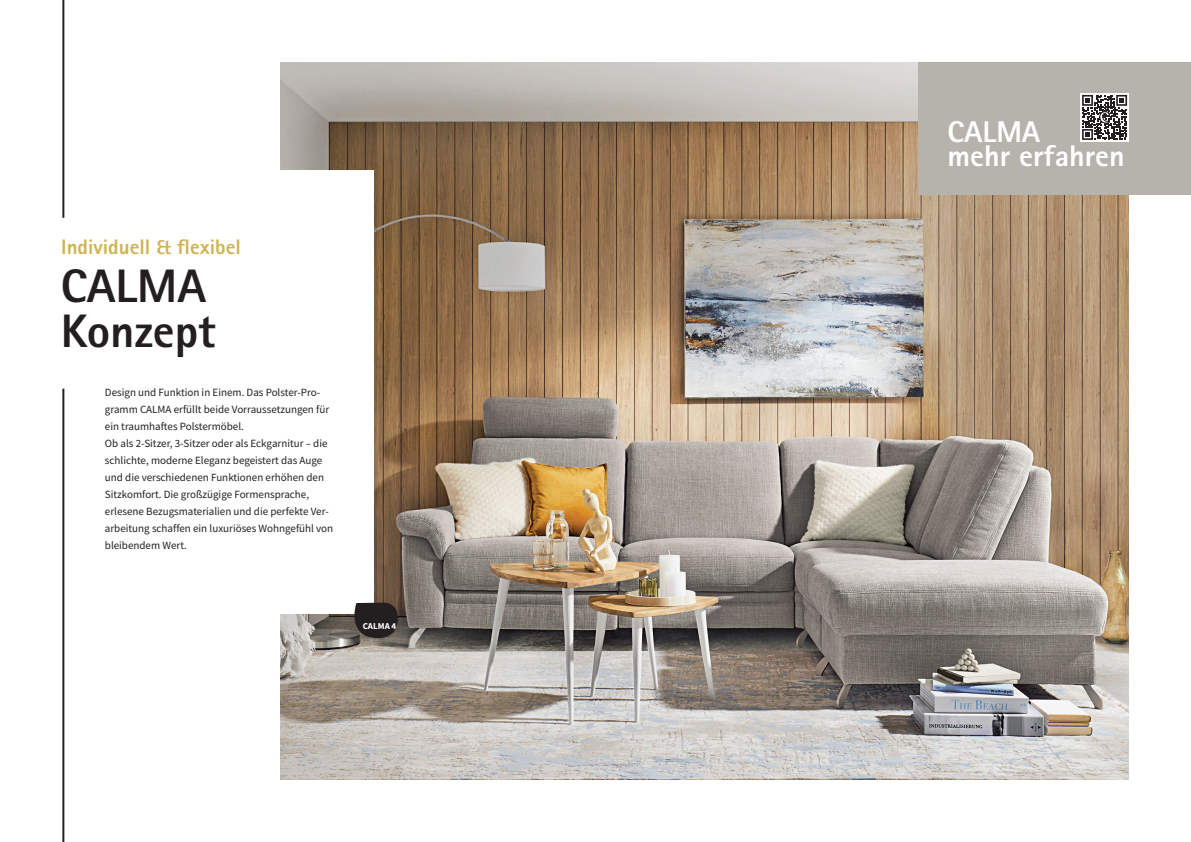
<style>
.page{position:relative;width:1191px;height:842px;background:#fff}
.page>*{position:absolute;margin:0;border:0;box-sizing:border-box;transform-origin:0 0}
.t1{font:800 47px/45.5px "Rotis Sans Serif Pro";color:#231f20}
.t2{font:800 30px/24px "Rotis Sans Serif Pro";color:#fff}
.t3{font:800 21px "Rotis Sans Serif Pro";color:#cfb453}
.t4{font:11px/17px "Mada";color:#231f20}
.t5{font:700 9px "Mada";color:#fff}
</style>
<div class="page">
<img style="left:281px;top:62px;width:847px;height:718px">
<div style="left:62px;top:170px;width:312px;height:443px;background:#fff"></div>
<hr style="left:62px;top:389px;width:2px;height:453px;background:#231f20">
<hr style="left:62px;top:0;width:2px;height:218px;background:#231f20">
<div style="left:918px;top:62px;width:273px;height:133px;background:#b5b3ac"></div>
<svg style="left:1080px;top:93px;width:48px;height:48px"></svg>
<svg style="left:1082px;top:95px;width:45px;height:45px;background:#747172"></svg>
<svg style="left:354px;top:603px;width:44px;height:35px;background:#2e2929"></svg>
<h3 class="t3" style="left:61px;top:234px;width:181px">Individuell &amp; flexibel</h3>
<h1 class="t1" style="left:61px;top:262px;width:156px">CALMA<br>Konzept</h1>
<p class="t4" style="left:105px;top:384px;width:230px">Design und Funktion in Einem. Das Polster-Pro&shy;gramm CALMA erfüllt beide Vorraussetzungen für ein traumhaftes Polstermöbel.<br>Ob als 2-Sitzer, 3-Sitzer oder als Eckgarnitur – die schlichte, moderne Eleganz begeistert das Auge und die verschiedenen Funktionen erhöhen den Sitzkomfort. Die großzügige Formensprache, erlesene Bezugsmaterialien und die perfekte Ver&shy;arbeitung schaffen ein luxuriöses Wohngefühl von bleibendem Wert.</p>
<p class="t5" style="left:363px;top:621px;width:35px">CALMA 4</p>
<h2 class="t2" style="left:947px;top:119px;width:179px">CALMA<br>mehr erfahren</h2>
</div>
